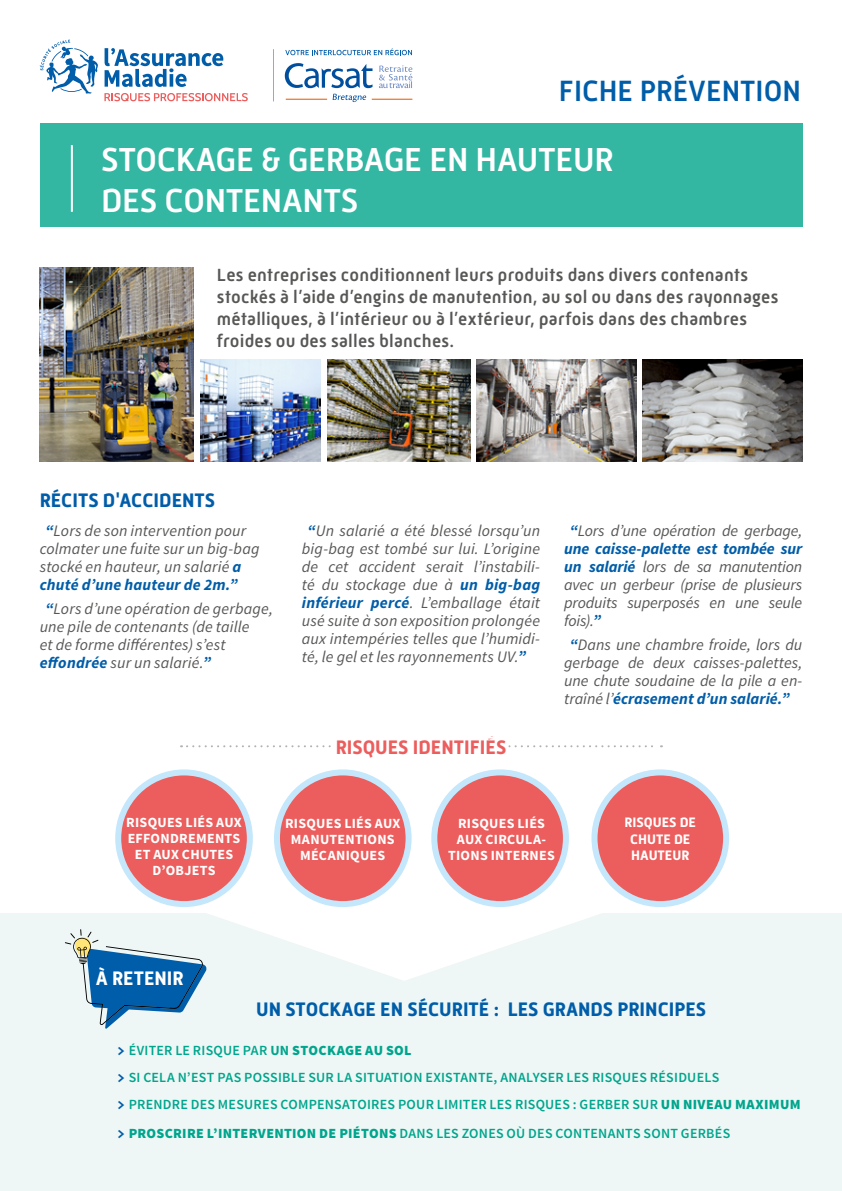
<style>
.page{position:relative;width:842px;height:1191px;background:#fff}
.page>*{position:absolute;margin:0;border:0;box-sizing:border-box;transform-origin:0 0}
.t1{font:500 34px/40.8px "Mic 32 New";letter-spacing:-.01em;color:#fff}
.t2{font:500 30px "Mic 32 New";color:#005da9}
.t3{font:700 20px "Mic 32 New";color:#005da9}
.t4{font:700 20px "Mic 32 New";color:#eb5e5d}
.t5{font:700 20px "Mic 32 New";color:#fff}
.t6{font:500 18px/22px "Mic 32 New";letter-spacing:.015em;color:#575756}
.t7{font:italic 16px/18px "Source Sans Pro";letter-spacing:.005em;color:#575756;text-align:justify}
.t8{font:600 14px/27.6px "Source Sans Pro";letter-spacing:.02em;color:#00a58d}
.t9{font:700 14px/16px "Source Sans Pro";letter-spacing:.02em;color:#fff;text-align:center}
.t10{font:700 14px/16.8px "Mic 32 New";color:#fff;text-align:center}
.s1{font-weight:700;color:#005da9}
.s2{font-family:"Mic 32 New";font-weight:700;color:#005da9}
.s3{font-weight:700}
.s4{font-weight:900}
</style>
<div class="page">
<svg style="left:105px;top:48px;width:118px;height:39px"></svg>
<svg style="left:40px;top:40px;width:58px;height:54px"></svg>
<svg style="left:104px;top:93px;width:144px;height:8px"></svg>
<svg style="left:379px;top:65px;width:33px;height:23px"></svg>
<svg style="left:285px;top:63px;width:87px;height:25px"></svg>
<svg style="left:285px;top:48px;width:127px;height:7px"></svg>
<svg style="left:273px;top:49px;width:1px;height:52px"></svg>
<hr style="left:372px;top:99px;width:40px;height:1px;background:#eb600a">
<hr style="left:286px;top:99px;width:41px;height:1px;background:#eb600a">
<svg style="left:333px;top:94px;width:33px;height:8px"></svg>
<div style="left:0;top:913px;width:842px;height:278px;background:#eef7f5"></div>
<div style="left:40px;top:123px;width:762px;height:103px;background:#33b7a3"></div>
<hr style="left:71px;top:145px;width:2px;height:67px;background:#fff">
<img style="left:200px;top:359px;width:121px;height:102px">
<img style="left:643px;top:359px;width:159px;height:102px">
<img style="left:477px;top:359px;width:159px;height:102px">
<img style="left:40px;top:267px;width:154px;height:194px">
<img style="left:327px;top:359px;width:143px;height:102px">
<div style="left:594px;top:772px;width:132px;height:132px;background:#eb5e5d;border-radius:50%"></div>
<div style="left:591px;top:769px;width:138px;height:138px;border:6px solid #c4e7fb;border-radius:50%"></div>
<div style="left:277px;top:772px;width:132px;height:132px;background:#eb5e5d;border-radius:50%"></div>
<div style="left:274px;top:769px;width:138px;height:138px;border:6px solid #c4e7fb;border-radius:50%"></div>
<div style="left:434px;top:772px;width:132px;height:132px;background:#eb5e5d;border-radius:50%"></div>
<div style="left:431px;top:769px;width:138px;height:138px;border:6px solid #c4e7fb;border-radius:50%"></div>
<div style="left:118px;top:772px;width:132px;height:132px;background:#eb5e5d;border-radius:50%"></div>
<div style="left:115px;top:769px;width:138px;height:138px;border:6px solid #c4e7fb;border-radius:50%"></div>
<svg style="left:181px;top:745px;width:481px;height:3px"></svg>
<svg style="left:65px;top:929px;width:142px;height:99px;background:#84afcc"></svg>
<h2 class="t2" style="left:559px;top:73px;width:244px">FICHE PRÉVENTION</h2>
<h1 class="t1" style="left:101px;top:139px;width:514px">STOCKAGE &amp; GERBAGE EN HAUTEUR<br>DES CONTENANTS</h1>
<p class="t6" style="left:217px;top:263px;width:563px">Les entreprises conditionnent leurs produits dans divers contenants stockés à l’aide d’engins de manutention, au sol ou dans des rayonnages métalliques, à l’intérieur ou à l’extérieur, parfois dans des chambres froides ou des salles blanches.</p>
<p class="t3" style="left:40px;top:488px;width:177px">RÉCITS D'ACCIDENTS</p>
<p class="t7" style="left:40px;top:522px;width:221px;text-align:left;text-indent:6px"><span class="s1">“</span>Lors de son intervention pour colmater une fuite sur un big-bag stocké en hauteur, un salarié <span class="s1">a chuté d’une hauteur de 2m.”</span></p>
<p class="t7" style="left:40px;top:599px;width:235px;text-align:left;text-indent:6px"><span class="s1">“</span>Lors d’une opération de gerbage, une pile de contenants (de taille<br>et de forme différentes) s’est <span class="s1">effondrée</span> sur un salarié.<span class="s1">”</span></p>
<p class="t7" style="left:302px;top:522px;width:240px;text-indent:6px"><span class="s1">“</span>Un salarié a été blessé lorsqu’un big-bag est tombé sur lui. L’origine de cet accident serait l’instabili&shy;té du stockage due à <span class="s1">un big-bag inférieur percé</span>. L’emballage était usé suite à son exposition prolongée aux intempéries telles que l’humidi&shy;té, le gel et les rayonnements UV.<span class="s1">”</span></p>
<p class="t7" style="left:564px;top:522px;width:240px;text-indent:6px"><span class="s1">“</span>Lors d’une opération de gerbage, <span class="s1">une caisse-palette est tombée sur un salarié</span> lors de sa manutention avec un gerbeur (prise de plusieurs produits superposés en une seule fois).<span class="s1">”</span></p>
<p class="t7" style="left:564px;top:635px;width:240px;text-indent:6px"><span class="s1">“</span>Dans une chambre froide, lors du gerbage de deux caisses-palettes, une chute soudaine de la pile a en&shy;traîné l’<span class="s1">écrasement d’un salarié.”</span></p>
<p class="t4" style="left:336px;top:735px;width:172px">RISQUES IDENTIFIÉS</p>
<p class="t9" style="left:126px;top:814px;width:117px">RISQUES LIÉS AUX<br>EFFONDREMENTS<br>ET AUX CHUTES<br>D’OBJETS</p>
<p class="t9" style="left:285px;top:815px;width:117px">RISQUES LIÉS AUX<br>MANUTENTIONS<br>MÉCANIQUES</p>
<p class="t9" style="left:448px;top:815px;width:108px">RISQUES LIÉS<br>AUX CIRCULA-<br>TIONS INTERNES</p>
<p class="t10" style="left:625px;top:813px;width:73px">RISQUES DE<br>CHUTE DE<br>HAUTEUR</p>
<p class="t5" style="left:96px;top:967px;width:90px">À RETENIR</p>
<p class="t3" style="left:256px;top:997px;width:451px">UN STOCKAGE EN SÉCURITÉ : LES GRANDS PRINCIPES</p>
<p class="t8" style="left:117px;top:1036px;width:685px"><span class="s2">&gt;</span> ÉVITER LE RISQUE PAR <span class="s3">UN</span> <span class="s4">STOCKAGE AU SOL<br></span><span class="s2">&gt;</span> SI CELA N’EST PAS POSSIBLE SUR LA SITUATION EXISTANTE, ANALYSER LES RISQUES RÉSIDUELS<br><span class="s2">&gt;</span> PRENDRE DES MESURES COMPENSATOIRES POUR LIMITER LES RISQUES : GERBER SUR <span class="s4">UN NIVEAU MAXIMUM </span><span class="s2">&gt;</span> <span class="s4">PROSCRIRE L’INTERVENTION DE PIÉTONS</span> DANS LES ZONES OÙ DES CONTENANTS SONT GERBÉS</p>
</div>
